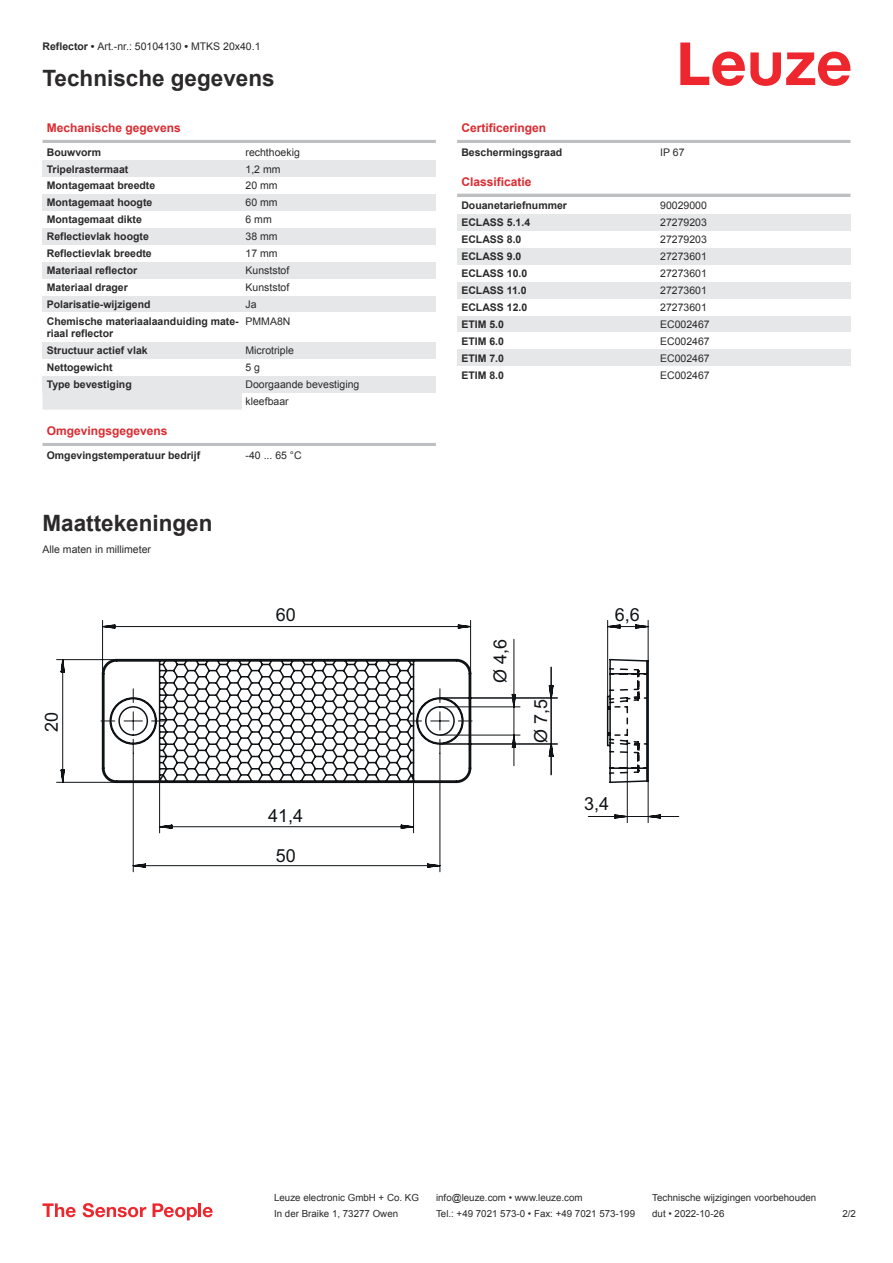
<style>
.page{position:relative;width:893px;height:1263px;background:#fff}
.page>*{position:absolute;margin:0;border:0;box-sizing:border-box;transform-origin:0 0}
.t1{font:700 22.5px "Arial";color:#2b292a}
.t2{font:18px "Arial";color:#0f1316}
.t3{font:700 12px "Arial";color:#db2a30}
.t4{font:700 10.5px/12.6px "Arial";color:#2b292a}
.t5{font:10.5px/17px "Arial";color:#2b292a}
.t6{font:9.75px "Arial";color:#2b292a}
.s1{font-weight:700}
</style>
<div class="page">
<svg style="left:680px;top:43px;width:170px;height:43px"></svg>
<div style="left:43px;top:393px;width:199px;height:17px;background:#e6e7e9"></div>
<hr style="left:43px;top:140px;width:393px;height:3px;background:#bdbfc1">
<div style="left:43px;top:160px;width:199px;height:17px;background:#e6e7e9"></div>
<div style="left:242px;top:160px;width:194px;height:17px;background:#e6e7e9"></div>
<div style="left:43px;top:194px;width:199px;height:17px;background:#e6e7e9"></div>
<div style="left:242px;top:194px;width:194px;height:17px;background:#e6e7e9"></div>
<div style="left:43px;top:228px;width:199px;height:17px;background:#e6e7e9"></div>
<div style="left:242px;top:228px;width:194px;height:17px;background:#e6e7e9"></div>
<div style="left:43px;top:262px;width:199px;height:17px;background:#e6e7e9"></div>
<div style="left:242px;top:262px;width:194px;height:17px;background:#e6e7e9"></div>
<div style="left:43px;top:296px;width:199px;height:16px;background:#e6e7e9"></div>
<div style="left:242px;top:296px;width:194px;height:16px;background:#e6e7e9"></div>
<div style="left:43px;top:342px;width:199px;height:17px;background:#e6e7e9"></div>
<div style="left:242px;top:342px;width:194px;height:17px;background:#e6e7e9"></div>
<div style="left:43px;top:376px;width:199px;height:17px;background:#e6e7e9"></div>
<div style="left:242px;top:376px;width:194px;height:17px;background:#e6e7e9"></div>
<hr style="left:43px;top:443px;width:393px;height:3px;background:#bdbfc1">
<hr style="left:457px;top:140px;width:393px;height:3px;background:#bdbfc1">
<hr style="left:457px;top:194px;width:393px;height:3px;background:#bdbfc1">
<div style="left:457px;top:214px;width:200px;height:17px;background:#e6e7e9"></div>
<div style="left:657px;top:214px;width:193px;height:17px;background:#e6e7e9"></div>
<div style="left:457px;top:248px;width:200px;height:17px;background:#e6e7e9"></div>
<div style="left:657px;top:248px;width:193px;height:17px;background:#e6e7e9"></div>
<div style="left:457px;top:282px;width:200px;height:17px;background:#e6e7e9"></div>
<div style="left:657px;top:282px;width:193px;height:17px;background:#e6e7e9"></div>
<div style="left:457px;top:316px;width:200px;height:16px;background:#e6e7e9"></div>
<div style="left:657px;top:316px;width:193px;height:16px;background:#e6e7e9"></div>
<div style="left:457px;top:349px;width:200px;height:17px;background:#e6e7e9"></div>
<div style="left:657px;top:349px;width:193px;height:17px;background:#e6e7e9"></div>
<svg style="left:43px;top:1203px;width:33px;height:14px"></svg>
<svg style="left:83px;top:1203px;width:63px;height:14px"></svg>
<svg style="left:153px;top:1203px;width:44px;height:17px"></svg>
<hr style="left:198px;top:1203px;width:3px;height:14px;background:#ed272d">
<svg style="left:203px;top:1207px;width:10px;height:10px"></svg>
<svg style="left:56px;top:620px;width:623px;height:252px"></svg>
<p class="t5" style="left:43px;top:39px;width:220px"><span class="s1">Reflector •</span> Art.-nr.: 50104130 <span class="s1">•</span> MTKS 20x40.1</p>
<h1 class="t1" style="left:43px;top:70px;width:234px">Technische gegevens</h1>
<p class="t3" style="left:47px;top:123px;width:136px">Mechanische gegevens</p>
<p class="t4" style="left:47px;top:147px;width:56px">Bouwvorm</p>
<p class="t5" style="left:246px;top:144px;width:56px">rechthoekig</p>
<p class="t4" style="left:47px;top:164px;width:83px">Tripelrastermaat</p>
<p class="t5" style="left:246px;top:161px;width:37px">1,2 mm</p>
<p class="t4" style="left:47px;top:180px;width:110px">Montagemaat breedte</p>
<p class="t5" style="left:246px;top:178px;width:34px">20 mm</p>
<p class="t4" style="left:47px;top:197px;width:107px">Montagemaat hoogte</p>
<p class="t5" style="left:246px;top:195px;width:34px">60 mm</p>
<p class="t4" style="left:47px;top:214px;width:97px">Montagemaat dikte</p>
<p class="t5" style="left:246px;top:212px;width:28px">6 mm</p>
<p class="t4" style="left:47px;top:231px;width:104px">Reflectievlak hoogte</p>
<p class="t5" style="left:246px;top:229px;width:34px">38 mm</p>
<p class="t4" style="left:47px;top:248px;width:107px">Reflectievlak breedte</p>
<p class="t5" style="left:246px;top:246px;width:34px">17 mm</p>
<p class="t4" style="left:47px;top:265px;width:92px">Materiaal reflector</p>
<p class="t5" style="left:246px;top:263px;width:45px">Kunststof</p>
<p class="t4" style="left:47px;top:282px;width:83px">Materiaal drager</p>
<p class="t5" style="left:246px;top:280px;width:45px">Kunststof</p>
<p class="t4" style="left:47px;top:299px;width:105px">Polarisatie-wijzigend</p>
<p class="t5" style="left:246px;top:297px;width:13px">Ja</p>
<p class="t4" style="left:47px;top:316px;width:193px">Chemische materiaalaanduiding mate&shy;riaal reflector</p>
<p class="t5" style="left:246px;top:313px;width:46px">PMMA8N</p>
<p class="t4" style="left:47px;top:345px;width:102px">Structuur actief vlak</p>
<p class="t5" style="left:246px;top:343px;width:50px">Microtriple</p>
<p class="t4" style="left:47px;top:362px;width:67px">Nettogewicht</p>
<p class="t5" style="left:246px;top:360px;width:16px">5 g</p>
<p class="t4" style="left:47px;top:379px;width:86px">Type bevestiging</p>
<p class="t5" style="left:246px;top:377px;width:115px">Doorgaande bevestiging kleefbaar</p>
<p class="t3" style="left:47px;top:427px;width:122px">Omgevingsgegevens</p>
<p class="t4" style="left:47px;top:450px;width:155px">Omgevingstemperatuur bedrijf</p>
<p class="t5" style="left:246px;top:447px;width:58px">-40 ... 65 °C</p>
<h1 class="t1" style="left:43px;top:514px;width:172px">Maattekeningen</h1>
<p class="t5" style="left:43px;top:542px;width:110px">Alle maten in millimeter</p>
<h2 class="t2" style="left:45px;top:732px;width:22px;rotate:-90deg">20</h2>
<h2 class="t2" style="left:276px;top:608px;width:22px">60</h2>
<h2 class="t2" style="left:268px;top:809px;width:37px">41,4</h2>
<h2 class="t2" style="left:276px;top:848px;width:22px">50</h2>
<p class="t3" style="left:461px;top:123px;width:86px">Certificeringen</p>
<p class="t4" style="left:461px;top:147px;width:102px">Beschermingsgraad</p>
<p class="t5" style="left:660px;top:144px;width:26px">IP 67</p>
<p class="t3" style="left:461px;top:177px;width:72px">Classificatie</p>
<p class="t4" style="left:461px;top:200px;width:107px">Douanetariefnummer</p>
<p class="t5" style="left:660px;top:198px;width:48px">90029000</p>
<p class="t4" style="left:461px;top:217px;width:70px">ECLASS 5.1.4</p>
<p class="t5" style="left:660px;top:215px;width:48px">27279203</p>
<p class="t4" style="left:461px;top:234px;width:62px">ECLASS 8.0</p>
<p class="t5" style="left:660px;top:232px;width:48px">27279203</p>
<p class="t4" style="left:461px;top:251px;width:62px">ECLASS 9.0</p>
<p class="t5" style="left:660px;top:249px;width:48px">27273601</p>
<p class="t4" style="left:461px;top:268px;width:67px">ECLASS 10.0</p>
<p class="t5" style="left:660px;top:266px;width:48px">27273601</p>
<p class="t4" style="left:461px;top:285px;width:67px">ECLASS 11.0</p>
<p class="t5" style="left:660px;top:283px;width:48px">27273601</p>
<p class="t4" style="left:461px;top:302px;width:67px">ECLASS 12.0</p>
<p class="t5" style="left:660px;top:300px;width:48px">27273601</p>
<p class="t4" style="left:461px;top:319px;width:44px">ETIM 5.0</p>
<p class="t5" style="left:660px;top:317px;width:51px">EC002467</p>
<p class="t4" style="left:461px;top:336px;width:44px">ETIM 6.0</p>
<p class="t5" style="left:660px;top:333px;width:51px">EC002467</p>
<p class="t4" style="left:461px;top:353px;width:44px">ETIM 7.0</p>
<p class="t5" style="left:660px;top:350px;width:51px">EC002467</p>
<p class="t4" style="left:461px;top:369px;width:44px">ETIM 8.0</p>
<p class="t5" style="left:660px;top:367px;width:51px">EC002467</p>
<h2 class="t2" style="left:493px;top:683px;width:46px;rotate:-90deg">Ø 4,6</h2>
<h2 class="t2" style="left:534px;top:743px;width:46px;rotate:-90deg">Ø 7,5</h2>
<h2 class="t2" style="left:615px;top:608px;width:27px">6,6</h2>
<h2 class="t2" style="left:584px;top:797px;width:27px">3,4</h2>
<p class="t6" style="left:274px;top:1194px;width:146px">Leuze electronic GmbH + Co. KG</p>
<p class="t6" style="left:436px;top:1194px;width:148px">info@leuze.com • www.leuze.com</p>
<p class="t6" style="left:652px;top:1194px;width:166px">Technische wijzigingen voorbehouden</p>
<p class="t6" style="left:274px;top:1210px;width:126px">In der Braike 1, 73277 Owen</p>
<p class="t6" style="left:436px;top:1210px;width:201px">Tel.: +49 7021 573-0 • Fax: +49 7021 573-199</p>
<p class="t6" style="left:652px;top:1210px;width:74px">dut • 2022-10-26</p>
<p class="t6" style="left:842px;top:1210px;width:15px">2 /2</p>
</div>
